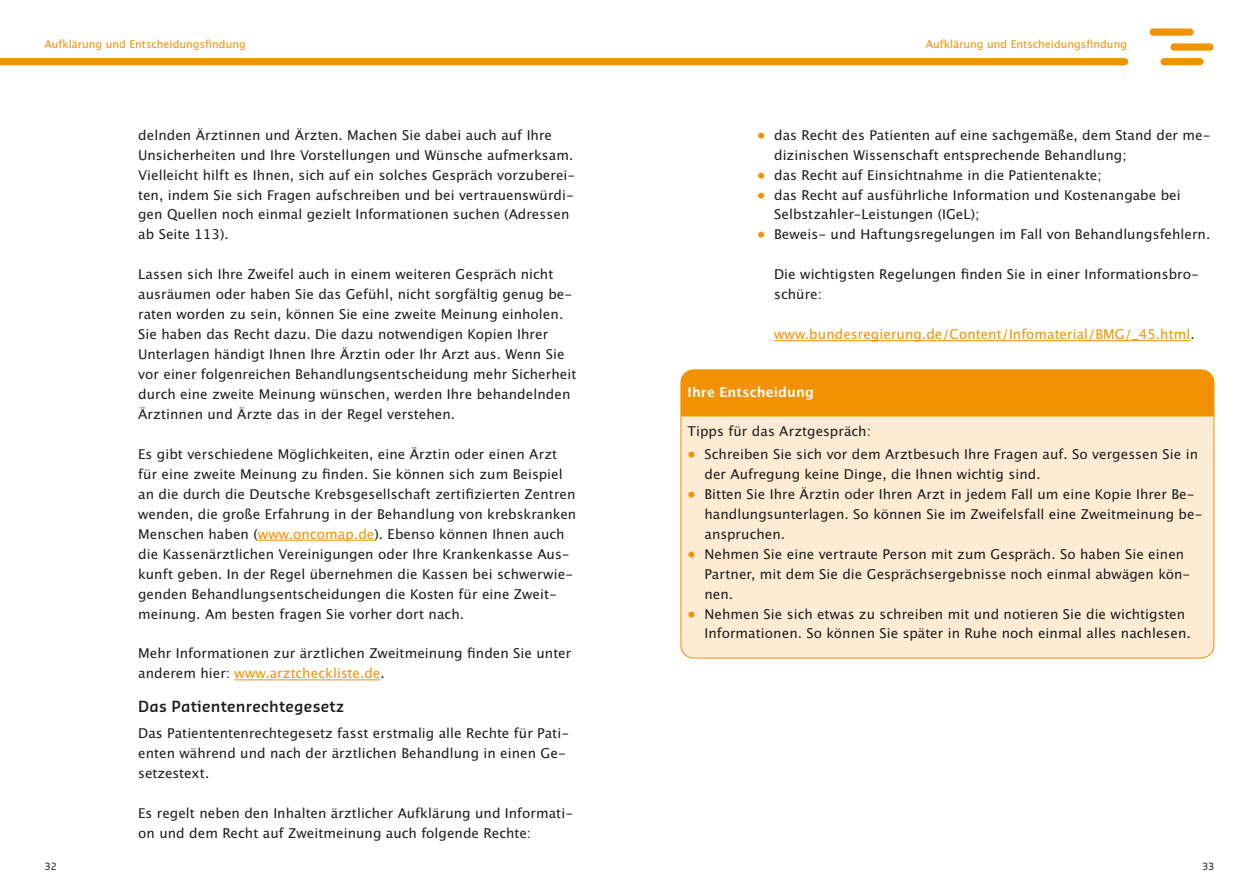
<style>
.page{position:relative;width:1259px;height:893px;background:#fff}
.page>*{position:absolute;margin:0;border:0;box-sizing:border-box;transform-origin:0 0}
.Headline_3__Ebene{font:600 15px "Sansa Pro";letter-spacing:.015em;color:#1d1d1b}
.Fliess{font:13.5px/20px "Lucida San Rom";letter-spacing:.005em;color:#1d1d1b}
.Fliess-2{font:13.5px "Lucida San Rom";letter-spacing:.005em;color:#f39200}
.t1{font:13.5px "Lucida San Dem";letter-spacing:.005em;color:#fff}
.t2{font:10.8px "Lucida San Rom";color:#f39200}
.t3{font:9.75px "Sansa Pro";color:#1d1d1b}
.s1{color:#f39200}
.s2{color:#1d1d1b}
</style>
<div class="page">
<div style="left:1149px;top:28px;width:44px;height:8px;background:#f39200;border-radius:4px"></div>
<div style="left:1170px;top:43px;width:43px;height:8px;background:#f39200;border-radius:4px"></div>
<div style="left:1160px;top:58px;width:43px;height:7px;background:#f39200;border-radius:4px"></div>
<svg style="left:0;top:58px;width:1128px;height:7px;background:#f39302"></svg>
<hr style="left:258px;top:540px;width:116px;height:1px;background:#f39200">
<hr style="left:234px;top:679px;width:146px;height:1px;background:#f39200">
<hr style="left:774px;top:340px;width:416px;height:1px;background:#f39200">
<div style="left:681px;top:370px;width:533px;height:47px;background:#f39200"></div>
<div style="left:681px;top:418px;width:533px;height:240px;background:#feebd3"></div>
<div style="left:680px;top:369px;width:534px;height:289px;border:1px solid #f39200;border-radius:13px"></div>
<p class="t2" style="left:44px;top:37px;width:203px">Aufklärung und Entscheidungsfindung</p>
<p class="t2" style="left:925px;top:37px;width:203px">Aufklärung und Entscheidungsfindung</p>
<p class="Fliess" style="left:138px;top:125px;width:439px">delnden Ärztinnen und Ärzten. Machen Sie dabei auch auf Ihre Unsicherheiten und Ihre Vorstellungen und Wünsche aufmerksam.<br>Vielleicht hilft es Ihnen, sich auf ein solches Gespräch vorzuberei&shy;ten, indem Sie sich Fragen aufschreiben und bei vertrauenswürdi&shy;gen Quellen noch einmal gezielt Informationen suchen (Adressen ab Seite 113).</p>
<p class="Fliess" style="left:138px;top:265px;width:440px">Lassen sich Ihre Zweifel auch in einem weiteren Gespräch nicht ausräumen oder haben Sie das Gefühl, nicht sorgfältig genug be&shy;raten worden zu sein, können Sie eine zweite Meinung einholen.<br>Sie haben das Recht dazu. Die dazu notwendigen Kopien Ihrer Unterlagen händigt Ihnen Ihre Ärztin oder Ihr Arzt aus. Wenn Sie vor einer folgenreichen Behandlungsentscheidung mehr Sicherheit durch eine zweite Meinung wünschen, werden Ihre behandelnden Ärztinnen und Ärzte das in der Regel verstehen.</p>
<p class="Fliess" style="left:138px;top:444px;width:439px">Es gibt verschiedene Möglichkeiten, eine Ärztin oder einen Arzt für eine zweite Meinung zu finden. Sie können sich zum Beispiel an die durch die Deutsche Krebsgesellschaft zertifizierten Zentren wenden, die große Erfahrung in der Behandlung von krebskranken Menschen haben (<span class="s1">www.oncomap.de</span>). Ebenso können Ihnen auch die Kassenärztlichen Vereinigungen oder Ihre Krankenkasse Aus&shy;kunft geben. In der Regel übernehmen die Kassen bei schwerwie&shy;genden Behandlungsentscheidungen die Kosten für eine Zweit&shy;meinung. Am besten fragen Sie vorher dort nach.</p>
<p class="Fliess" style="left:138px;top:644px;width:434px">Mehr Informationen zur ärztlichen Zweitmeinung finden Sie unter anderem hier: <span class="s1">www.arztcheckliste.de</span>.</p>
<p class="Headline_3__Ebene" style="left:138px;top:697px;width:207px">Das Patientenrechtegesetz</p>
<p class="Fliess" style="left:138px;top:724px;width:432px">Das Patiententenrechtegesetz fasst erstmalig alle Rechte für Pati&shy;enten während und nach der ärztlichen Behandlung in einen Ge&shy;setzestext.</p>
<p class="Fliess" style="left:138px;top:803px;width:436px">Es regelt neben den Inhalten ärztlicher Aufklärung und Informati&shy;on und dem Recht auf Zweitmeinung auch folgende Rechte:</p>
<p class="Fliess" style="left:774px;top:125px;width:438px;text-indent:-17px"><span class="s1">•</span> das Recht des Patienten auf eine sachgemäße, dem Stand der me&shy;dizinischen Wissenschaft entsprechende Behandlung;</p>
<p class="Fliess" style="left:757px;top:165px;width:346px"><span class="s1">•</span> das Recht auf Einsichtnahme in die Patientenakte;</p>
<p class="Fliess" style="left:774px;top:185px;width:408px;text-indent:-17px"><span class="s1">•</span> das Recht auf ausführliche Information und Kostenangabe bei<br>Selbstzahler-Leistungen (IGeL);</p>
<p class="Fliess" style="left:757px;top:225px;width:455px"><span class="s1">•</span> Beweis- und Haftungsregelungen im Fall von Behandlungsfehlern.</p>
<p class="Fliess" style="left:774px;top:265px;width:426px">Die wichtigsten Regelungen finden Sie in einer Informationsbro&shy;schüre:</p>
<p class="Fliess-2" style="left:774px;top:326px;width:422px">www.bundesregierung.de/Content/Infomaterial/BMG/_45.html<span class="s2">.</span></p>
<p class="t1" style="left:687px;top:384px;width:128px">Ihre Entscheidung</p>
<p class="Fliess" style="left:687px;top:421px;width:185px">Tipps für das Arztgespräch:</p>
<p class="Fliess" style="left:704px;top:444px;width:495px;text-indent:-17px"><span class="s1">•</span> Schreiben Sie sich vor dem Arztbesuch Ihre Fragen auf. So vergessen Sie in der Aufregung keine Dinge, die Ihnen wichtig sind.</p>
<p class="Fliess" style="left:704px;top:484px;width:499px;text-indent:-17px"><span class="s1">•</span> Bitten Sie Ihre Ärztin oder Ihren Arzt in jedem Fall um eine Kopie Ihrer Be&shy;handlungsunterlagen. So können Sie im Zweifelsfall eine Zweitmeinung be&shy;anspruchen.</p>
<p class="Fliess" style="left:704px;top:544px;width:487px;text-indent:-17px"><span class="s1">•</span> Nehmen Sie eine vertraute Person mit zum Gespräch. So haben Sie einen<br>Partner, mit dem Sie die Gesprächsergebnisse noch einmal abwägen kön&shy;nen.</p>
<p class="Fliess" style="left:704px;top:604px;width:488px;text-indent:-17px"><span class="s1">•</span> Nehmen Sie sich etwas zu schreiben mit und notieren Sie die wichtigsten<br>Informationen. So können Sie später in Ruhe noch einmal alles nachlesen.</p>
<p class="t3" style="left:45px;top:860px;width:14px">32</p>
<p class="t3" style="left:1202px;top:860px;width:14px">33</p>
</div>
